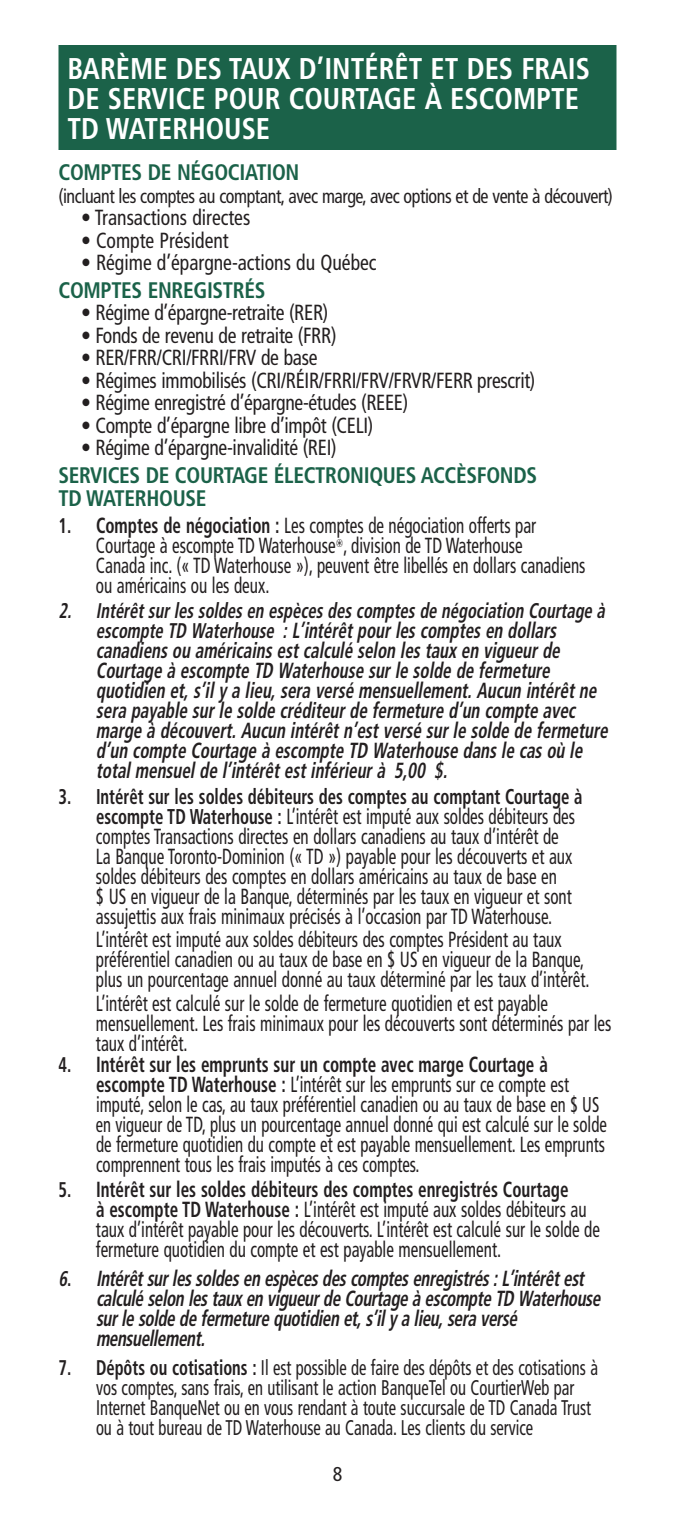
<style>
.page{position:relative;width:675px;height:1530px;background:#fff}
.page>*{position:absolute;margin:0;border:0;box-sizing:border-box;transform-origin:0 0}
.t1{font:700 condensed 30px/30px "Frutiger";color:#fff;scale:.95 1}
.t2{font:700 condensed 22.5px/22.5px "Frutiger";letter-spacing:-.015em;color:#1b6249;scale:.95 1}
.t3{font:condensed 22px/20px "Frutiger";color:#231f20;scale:.78 1}
.t4{font:italic 700 condensed 22px/20px "Frutiger";color:#231f20;scale:.78 1}
.t5{font:condensed 22px/20px "Frutiger";color:#231f20;scale:.77 1}
.t6{font:condensed 22px "Frutiger";color:#231f20;scale:.9 1}
.t7{font:700 condensed 21.5px "Frutiger";color:#231f20;scale:.78 1}
.t8{font:condensed 21.25px/20px "Frutiger";color:#231f20;scale:.78 1}
.t9{font:italic 700 condensed 21.25px "Frutiger";color:#231f20;scale:.78 1}
.t10{font:condensed 20px "Frutiger";letter-spacing:-.025em;color:#231f20;scale:.9 1}
.t11{font:condensed 20px "Frutiger";letter-spacing:-.025em;color:#231f20}
.s1{font-weight:700;font-size:21.25px}
.s2{font-weight:700}
.s3{font-family:"TD Legals Plain";font-stretch:normal}
.s4{font-size:21.25px}
.s5{font-weight:700;font-size:21.5px}
.s6{font-size:21.5px}
.s7{font-style:normal;font-size:21.25px}
</style>
<div class="page">
<div style="left:58px;top:45px;width:559px;height:105px;background:#1b6249"></div>
<h1 class="t1" style="left:67px;top:56px;width:552px">BARÈME DES TAUX D’INTÉRÊT ET DES FRAIS<br>DE SERVICE POUR COURTAGE À ESCOMPTE<br>TD WATERHOUSE</h1>
<p class="t2" style="left:58px;top:163px;width:255px">COMPTES DE NÉGOCIATION</p>
<p class="t10" style="left:58px;top:188px;width:618px">(incluant les comptes au comptant, avec marge, avec options et de vente à découvert)</p>
<p class="t6" style="left:81px;top:208px;width:190px">• Transactions directes</p>
<p class="t6" style="left:81px;top:231px;width:166px">• Compte Président</p>
<p class="t6" style="left:81px;top:253px;width:330px">• Régime d’épargne-actions du Québec</p>
<p class="t2" style="left:58px;top:281px;width:219px">COMPTES ENREGISTRÉS</p>
<p class="t6" style="left:81px;top:304px;width:276px">• Régime d’épargne-retraite (RER)</p>
<p class="t6" style="left:81px;top:326px;width:285px">• Fonds de revenu de retraite (FRR)</p>
<p class="t6" style="left:81px;top:349px;width:264px">• RER/FRR/CRI/FRRI/FRV de base</p>
<p class="t6" style="left:81px;top:371px;width:506px">• Régimes immobilisés (CRI/RÉIR/FRRI/FRV/FRVR/FERR prescrit)</p>
<p class="t6" style="left:81px;top:394px;width:365px">• Régime enregistré d’épargne-études (REEE)</p>
<p class="t6" style="left:81px;top:416px;width:326px">• Compte d’épargne libre d’impôt (CELI)</p>
<p class="t6" style="left:81px;top:439px;width:286px">• Régime d’épargne-invalidité (REI)</p>
<p class="t2" style="left:58px;top:466px;width:505px">SERVICES DE COURTAGE ÉLECTRONIQUES ACCÈSFONDS<br>TD WATERHOUSE</p>
<p class="t3" style="left:96px;top:517px;width:629px;text-indent:-37px"><span class="s1">1.</span> <span class="s2">Comptes de négociation :</span> Les comptes de négociation offerts par Courtage à escompte TD Waterhouse<span class="s3">*</span>, division de TD Waterhouse<br>Canada inc. (« TD Waterhouse »), peuvent être libellés en dollars canadiens ou américains ou les deux.</p>
<p class="t9" style="left:58px;top:602px;width:706px">2. Intérêt sur les soldes en espèces des comptes de négociation Courtage à</p>
<p class="t4" style="left:96px;top:623px;width:662px"><span class="s4">escompte TD Waterhouse :</span> L’intérêt pour les comptes en dollars canadiens ou américains est calculé selon les taux en vigueur de Courtage à escompte TD Waterhouse sur le solde de fermeture quotidien et, s’il y a lieu, sera versé mensuellement. Aucun intérêt ne sera payable sur le solde créditeur de fermeture d’un compte avec marge à découvert. Aucun intérêt n’est versé sur le solde de fermeture d’un compte Courtage à escompte TD Waterhouse dans le cas où le total mensuel de l’intérêt est inférieur à 5,00 $.</p>
<p class="t7" style="left:58px;top:788px;width:673px"><span class="s4">3.</span> Intérêt sur les soldes débiteurs des comptes au comptant Courtage à</p>
<p class="t3" style="left:96px;top:808px;width:616px"><span class="s5">escompte TD Waterhouse :</span> L’intérêt est imputé aux soldes débiteurs des comptes Transactions directes en dollars canadiens au taux d’intérêt de La Banque Toronto-Dominion (« TD ») payable pour les découverts et aux soldes débiteurs des comptes en dollars américains au taux de base en<br>$ US en vigueur de la Banque, déterminés par les taux en vigueur et sont assujettis aux frais minimaux précisés à l’occasion par TD Waterhouse.</p>
<p class="t3" style="left:96px;top:932px;width:634px">L’intérêt est imputé aux soldes débiteurs des comptes Président au taux préférentiel canadien ou au taux de base en $ US en vigueur de la Banque, plus un pourcentage annuel donné au taux déterminé par les taux d’intérêt.</p>
<p class="t3" style="left:96px;top:995px;width:662px">L’intérêt est calculé sur le solde de fermeture quotidien et est payable mensuellement. Les frais minimaux pour les découverts sont déterminés par les taux d’intérêt.</p>
<p class="t5" style="left:96px;top:1056px;width:665px;text-indent:-37px"><span class="s1">4.</span> <span class="s2">Intérêt sur les emprunts sur un compte avec marge Courtage à escompte TD Waterhouse :</span> L’intérêt sur les emprunts sur ce compte est imputé, selon le cas, au taux préférentiel canadien ou au taux de base <span class="s6">en $ US en vigueur</span> de TD, plus un pourcentage annuel donné qui est calculé sur le solde de fermeture quotidien du compte et est payable mensuellement. Les emprunts comprennent tous les frais imputés à ces comptes.</p>
<p class="t3" style="left:96px;top:1181px;width:648px;text-indent:-37px"><span class="s1">5.</span> <span class="s2">Intérêt sur les soldes débiteurs des comptes enregistrés Courtage<br>à escompte TD Waterhouse :</span> L’intérêt est imputé aux soldes débiteurs au taux d’intérêt payable pour les découverts. L’intérêt est calculé sur le solde de fermeture quotidien du compte et est payable mensuellement.</p>
<p class="t4" style="left:96px;top:1270px;width:653px;text-indent:-38px"><span class="s4">6</span><span class="s7">.</span> Intérêtsurlessoldesen espècesdescomptesenregistrés:L’intérêtest calculé selon lestaux en vigueurde Courtage à escompte TD Waterhouse surle solde de fermeture quotidien et,s’ily a lieu,sera versé mensuellement.</p>
<p class="t8" style="left:96px;top:1359px;width:645px;text-indent:-38px"><span class="s2">7. Dépôts ou cotisations :</span> Il est possible de faire des dépôts et des cotisations à vos comptes, sans frais, en utilisant le action BanqueTel ou CourtierWeb par Internet BanqueNet ou en vous rendant à toute succursale de TD Canada Trust ou à tout bureau de TD Waterhouse au Canada. Les clients du service</p>
<p class="t11" style="left:333px;top:1466px;width:11px">8</p>
</div>
